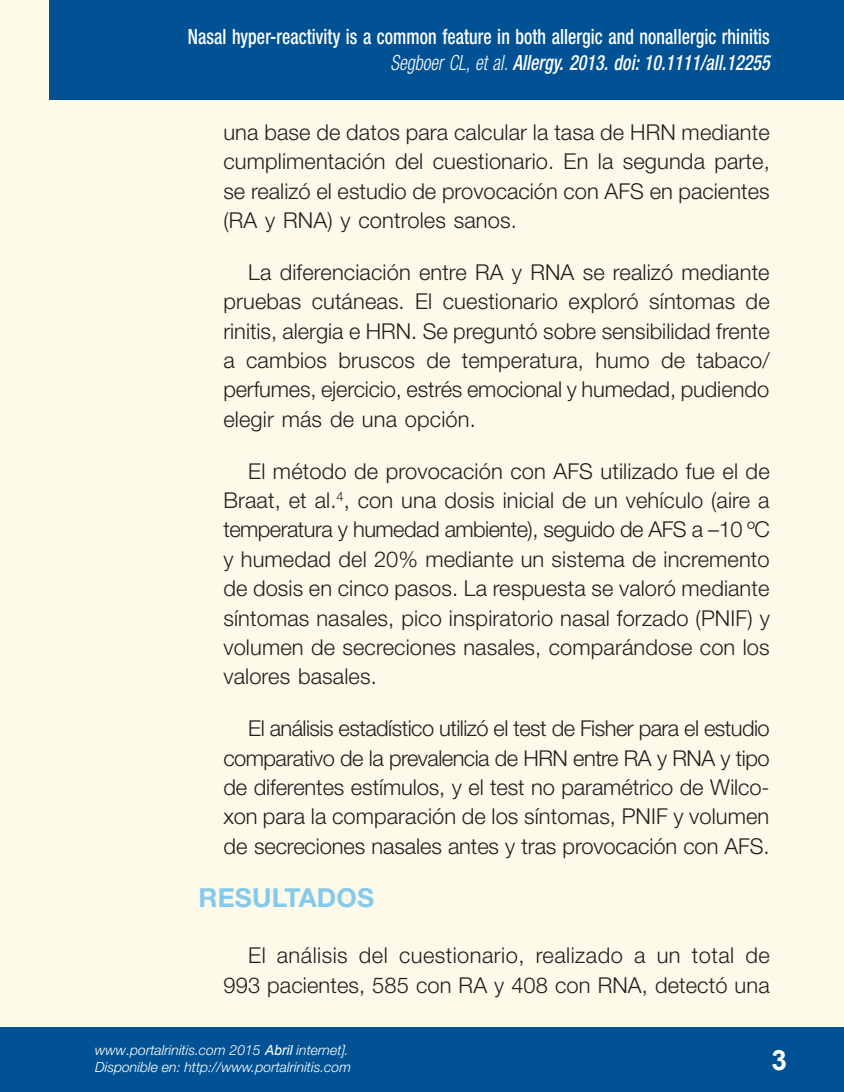
<style>
.page{position:relative;width:844px;height:1092px;background:#fff}
.page>*{position:absolute;margin:0;border:0;box-sizing:border-box;transform-origin:0 0}
.t1{font:700 28px "Arial";color:#fff}
.t2{font:700 26.25px "Helvetica Neue LT Std";letter-spacing:.005em;color:#85caea}
.t3{font:300 21.88px/29.4px "Helvetica Neue LT Std";letter-spacing:.005em;color:#231f20;text-align:justify}
.t4{font:500 condensed 21px/26.2px "Helvetica Neue LT Std";letter-spacing:.005em;color:#fff;text-align:right;scale:.85 1}
.t5{font:italic 300 14px/16.8px "Helvetica Neue LT Std";color:#fff}
.s1{font-weight:300;font-style:italic}
.s2{font-style:italic}
.s3{font-family:"Arial";font-weight:400}
</style>
<div class="page">
<div style="left:0;top:0;width:843px;height:1091px;background:#fefaea"></div>
<div style="left:50px;top:0;width:793px;height:99px;background:#015294"></div>
<div style="left:0;top:1027px;width:843px;height:64px;background:#015294"></div>
<p class="t4" style="left:188px;top:23px;width:686px">Nasal hyper-reactivity is a common feature in both allergic and nonallergic rhinitis<br><span class="s1">Segboer CL, et al.</span> <span class="s2">Allergy. 2013. doi: 10.1111/all.12255</span></p>
<p class="t3" style="left:223px;top:117px;width:547px">una base de datos para calcular la tasa de HRN mediante cumplimentación del cuestionario. En la segunda parte, se realizó el estudio de provocación con AFS en pacientes (RA y RNA) y controles sanos.</p>
<p class="t3" style="left:223px;top:257px;width:547px;text-indent:25px">La diferenciación entre RA y RNA se realizó mediante pruebas cutáneas. El cuestionario exploró síntomas de rinitis, alergia e HRN. Se preguntó sobre sensibilidad frente a cambios bruscos de temperatura, humo de tabaco/ perfumes, ejercicio, estrés emocional y humedad, pudiendo elegir más de una opción.</p>
<p class="t3" style="left:223px;top:455px;width:547px;text-indent:25px">El método de provocación con AFS utilizado fue el de Braat, et al.<sup>4</sup>, con una dosis inicial de un vehículo (aire a temperatura y humedad ambiente), seguido de AFS a –10 ºC y humedad del 20% mediante un sistema de incremento de dosis en cinco pasos. La respuesta se valoró mediante síntomas nasales, pico inspiratorio nasal forzado (PNIF) y volumen de secreciones nasales, comparándose con los valores basales.</p>
<p class="t3" style="left:223px;top:713px;width:547px;text-indent:25px">El análisis estadístico utilizó el test de Fisher para el estudio comparativo de la prevalencia de HRN entre RA y RNA y tipo de diferentes estímulos, y el test no paramétrico de Wilco&shy;xon para la comparación de los síntomas, PNIF y volumen de secreciones nasales antes y tras provocación con AFS.</p>
<p class="t2" style="left:198px;top:881px;width:177px">RESULTADOS</p>
<p class="t3" style="left:223px;top:940px;width:547px;text-align:right">El análisis del cuestionario, realizado a un total de<br>993 pacientes, 585 con RA y 408 con RNA, detectó una</p>
<p class="t5" style="left:95px;top:1041px;width:257px">www.portalrinitis.com 2015 <span class="s3">Abril</span> internet].<br>Disponible en: http://www.portalrinitis.com</p>
<p class="t1" style="left:771px;top:1041px;width:17px">3</p>
</div>
